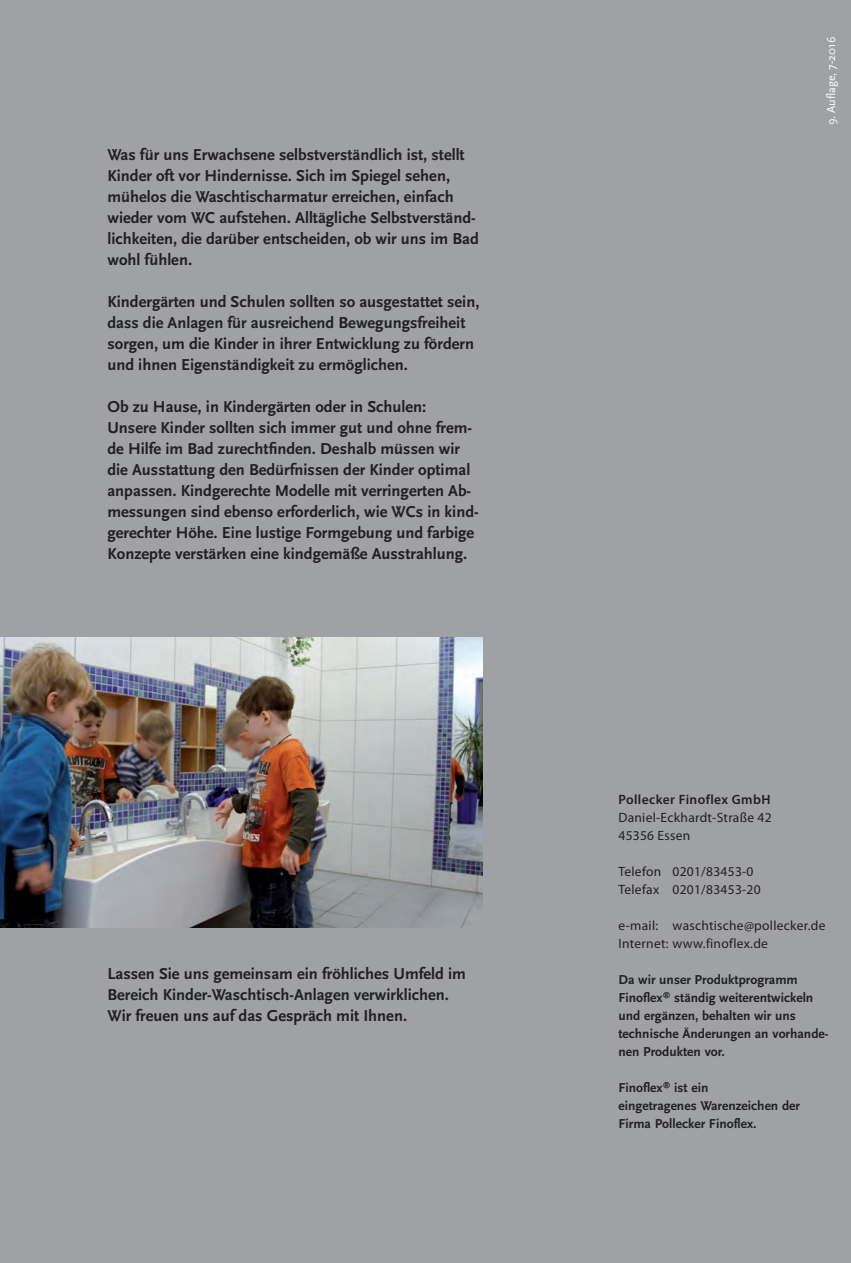
<style>
.page{position:relative;width:851px;height:1263px;background:#fff}
.page>*{position:absolute;margin:0;border:0;box-sizing:border-box;transform-origin:0 0}
.t1{font:700 16.5px/21px "Scala Sans";color:#231f20}
.t2{font:700 13.5px/18px "Scala Sans";color:#231f20}
.t3{font:13.5px/18px "Myriad Pro";letter-spacing:.02em;color:#231f20}
.t4{font:600 13.5px "Myriad Pro";letter-spacing:.03em;color:#231f20}
.t5{font:12px "Scala Sans";color:#fff}
</style>
<div class="page">
<div style="left:0;top:0;width:850px;height:1263px;background:#a0a1a5"></div>
<img style="left:0;top:638px;width:483px;height:289px">
<p class="t1" style="left:107px;top:144px;width:373px">Was für uns Erwachsene selbstverständlich ist, stellt Kinder oft vor Hindernisse. Sich im Spiegel sehen, mühelos die Waschtischarmatur erreichen, einfach wieder vom WC aufstehen. Alltägliche Selbstverständ&shy;lichkeiten, die darüber entscheiden, ob wir uns im Bad wohl fühlen.</p>
<p class="t1" style="left:107px;top:291px;width:373px">Kindergärten und Schulen sollten so ausgestattet sein, dass die Anlagen für ausreichend Bewegungsfreiheit sorgen, um die Kinder in ihrer Entwicklung zu fördern und ihnen Eigenständigkeit zu ermöglichen.</p>
<p class="t1" style="left:107px;top:396px;width:372px">Ob zu Hause, in Kindergärten oder in Schulen:<br>Unsere Kinder sollten sich immer gut und ohne frem&shy;de Hilfe im Bad zurechtfinden. Deshalb müssen wir die Ausstattung den Bedürfnissen der Kinder optimal anpassen. Kindgerechte Modelle mit verringerten Ab&shy;messungen sind ebenso erforderlich, wie WCs in kind&shy;gerechter Höhe. Eine lustige Formgebung und farbige Konzepte verstärken eine kindgemäße Ausstrahlung.</p>
<p class="t1" style="left:107px;top:964px;width:360px">Lassen Sie uns gemeinsam ein fröhliches Umfeld im<br>Bereich Kinder-Waschtisch-Anlagen verwirklichen.<br>Wir freuen uns auf das Gespräch mit Ihnen.</p>
<p class="t5" style="left:824px;top:125px;width:90px;rotate:-90deg">9. Auflage, 7-2016</p>
<p class="t4" style="left:618px;top:790px;width:153px">Pollecker Finoflex GmbH</p>
<p class="t3" style="left:618px;top:808px;width:155px">Daniel-Eckhardt-Straße 42<br>45356 Essen</p>
<p class="t3" style="left:618px;top:862px;width:144px">Telefon 0201/83453-0<br>Telefax 0201/83453-20</p>
<p class="t3" style="left:618px;top:916px;width:208px">e-mail: waschtische@pollecker.de<br>Internet: www.finoflex.de</p>
<p class="t2" style="left:618px;top:971px;width:211px">Da wir unser Produktprogramm<br>Finoflex<sup>®</sup> ständig weiterentwickeln und ergänzen, behalten wir uns technische Änderungen an vorhande&shy;nen Produkten vor.</p>
<p class="t2" style="left:618px;top:1079px;width:183px">Finoflex<sup>®</sup> ist ein<br>eingetragenes Warenzeichen der<br>Firma Pollecker Finoflex.</p>
</div>
